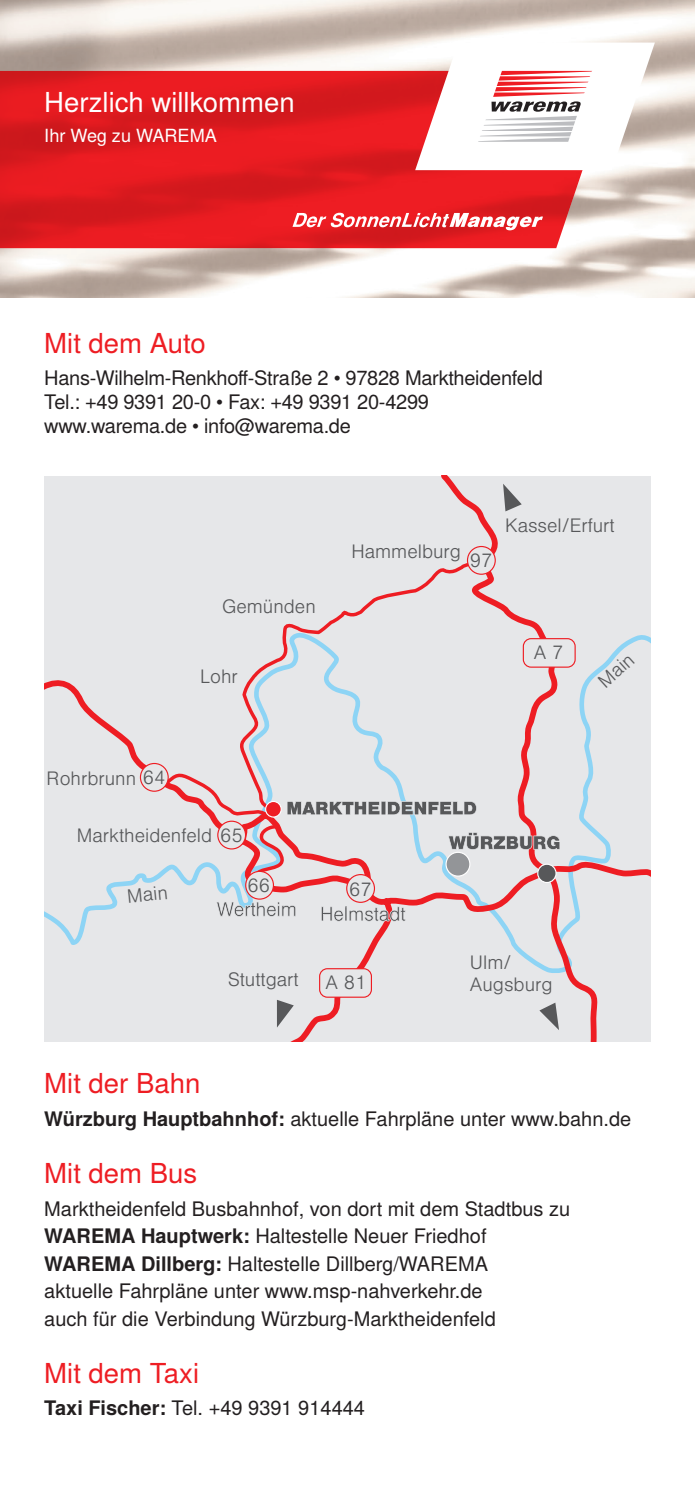
<style>
.page{position:relative;width:695px;height:1489px;background:#fff}
.page>*{position:absolute;margin:0;border:0;box-sizing:border-box;transform-origin:0 0}
.t1{font:27.5px "Nimbus San LOT";color:#ee1d23}
.t2{font:27.5px "Nimbus San LOT";color:#fff}
.t3{font:20px/27.5px "Nimbus San LOT";color:#231f20}
.t4{font:300 18.5px/22.2px "Nimbus San LOT";color:#57585a}
.t5{font:18px "Nimbus San LOT";color:#fff}
.s1{font-weight:700}
</style>
<div class="page">
<svg style="left:0;top:71px;width:615px;height:177px;background:#e12327"></svg>
<svg style="left:415px;top:43px;width:239px;height:127px"></svg>
<svg style="left:292px;top:213px;width:251px;height:17px"></svg>
<div style="left:44px;top:476px;width:606px;height:565px;background:#e6e7e9"></div>
<div style="left:361px;top:476px;width:285px;height:565px;background:#e6e7e9"></div>
<div style="left:140px;top:763px;width:28px;height:28px;background:#e6e7e9;border-radius:50%"></div>
<div style="left:140px;top:763px;width:29px;height:28px;border:1px solid #ee1d23;border-radius:50%"></div>
<svg style="left:277px;top:999px;width:17px;height:28px"></svg>
<svg style="left:539px;top:1002px;width:20px;height:28px"></svg>
<svg style="left:503px;top:483px;width:18px;height:28px"></svg>
<div style="left:523px;top:638px;width:52px;height:29px;background:#e6e7e9;border-radius:8px"></div>
<div style="left:522px;top:638px;width:53px;height:29px;border:1px solid #ee1d23;border-radius:8px"></div>
<div style="left:319px;top:968px;width:52px;height:29px;background:#e6e7e9;border-radius:8px"></div>
<div style="left:319px;top:968px;width:53px;height:29px;border:1px solid #ee1d23;border-radius:8px"></div>
<svg style="left:235px;top:558px;width:252px;height:215px;background:#e3e0e3"></svg>
<svg style="left:161px;top:773px;width:399px;height:148px;background:#dbcdd0"></svg>
<svg style="left:265px;top:800px;width:17px;height:17px"></svg>
<div style="left:446px;top:852px;width:24px;height:24px;background:#939598;border-radius:50%"></div>
<div style="left:445px;top:851px;width:25px;height:25px;border:1px solid #fff;border-radius:50%"></div>
<div style="left:467px;top:546px;width:28px;height:28px;background:#e6e7e9;border-radius:50%"></div>
<div style="left:467px;top:546px;width:28px;height:29px;border:1px solid #ee1d23;border-radius:50%"></div>
<h1 class="t2" style="left:44px;top:86px;width:252px">Herzlich willkommen</h1>
<p class="t5" style="left:44px;top:125px;width:174px">Ihr Weg zu WAREMA</p>
<h1 class="t1" style="left:44px;top:326px;width:163px">Mit dem Auto</h1>
<p class="t3" style="left:44px;top:366px;width:500px;line-height:24px">Hans-Wilhelm-Renkhoff-Straße 2 • 97828 Marktheidenfeld<br>Tel.: +49 9391 20-0 • Fax: +49 9391 20-4299 www.warema.de • info@warema.de</p>
<p class="t4" style="left:222px;top:596px;width:95px">Gemünden</p>
<p class="t4" style="left:200px;top:665px;width:39px">Lohr</p>
<p class="t4" style="left:351px;top:540px;width:111px">Hammelburg</p>
<p class="t4" style="left:469px;top:549px;width:24px">97</p>
<p class="t4" style="left:505px;top:514px;width:111px">Kassel/Erfurt</p>
<p class="t4" style="left:533px;top:641px;width:31px">A 7</p>
<p class="t4" style="left:593px;top:675px;width:42px;rotate:-42deg">Main</p>
<p class="t4" style="left:47px;top:767px;width:120px">Rohrbrunn 64</p>
<p class="t4" style="left:77px;top:824px;width:167px">Marktheidenfeld 65</p>
<p class="t4" style="left:126px;top:885px;width:42px;rotate:-6deg">Main</p>
<p class="t4" style="left:247px;top:874px;width:24px">66</p>
<p class="t4" style="left:349px;top:878px;width:24px">67</p>
<p class="t4" style="left:228px;top:968px;width:72px">Stuttgart</p>
<p class="t4" style="left:325px;top:971px;width:43px">A 81</p>
<p class="t4" style="left:470px;top:951px;width:84px">Ulm/<br>Augsburg</p>
<h1 class="t1" style="left:44px;top:1067px;width:157px">Mit der Bahn</h1>
<p class="t3" style="left:44px;top:1105px;width:588px"><span class="s1">Würzburg Hauptbahnhof:</span> aktuelle Fahrpläne unter www.bahn.de</p>
<h1 class="t1" style="left:44px;top:1156px;width:154px">Mit dem Bus</h1>
<p class="t3" style="left:44px;top:1194px;width:527px">Marktheidenfeld Busbahnhof, von dort mit dem Stadtbus zu <span class="s1">WAREMA Hauptwerk:</span> Haltestelle Neuer Friedhof <span class="s1">WAREMA Dillberg:</span> Haltestelle Dillberg/WAREMA<br>aktuelle Fahrpläne unter www.msp-nahverkehr.de<br>auch für die Verbindung Würzburg-Marktheidenfeld</p>
<h1 class="t1" style="left:44px;top:1356px;width:156px">Mit dem Taxi</h1>
<p class="t3" style="left:44px;top:1394px;width:322px"><span class="s1">Taxi Fischer:</span> Tel. +49 9391 914444</p>
</div>
